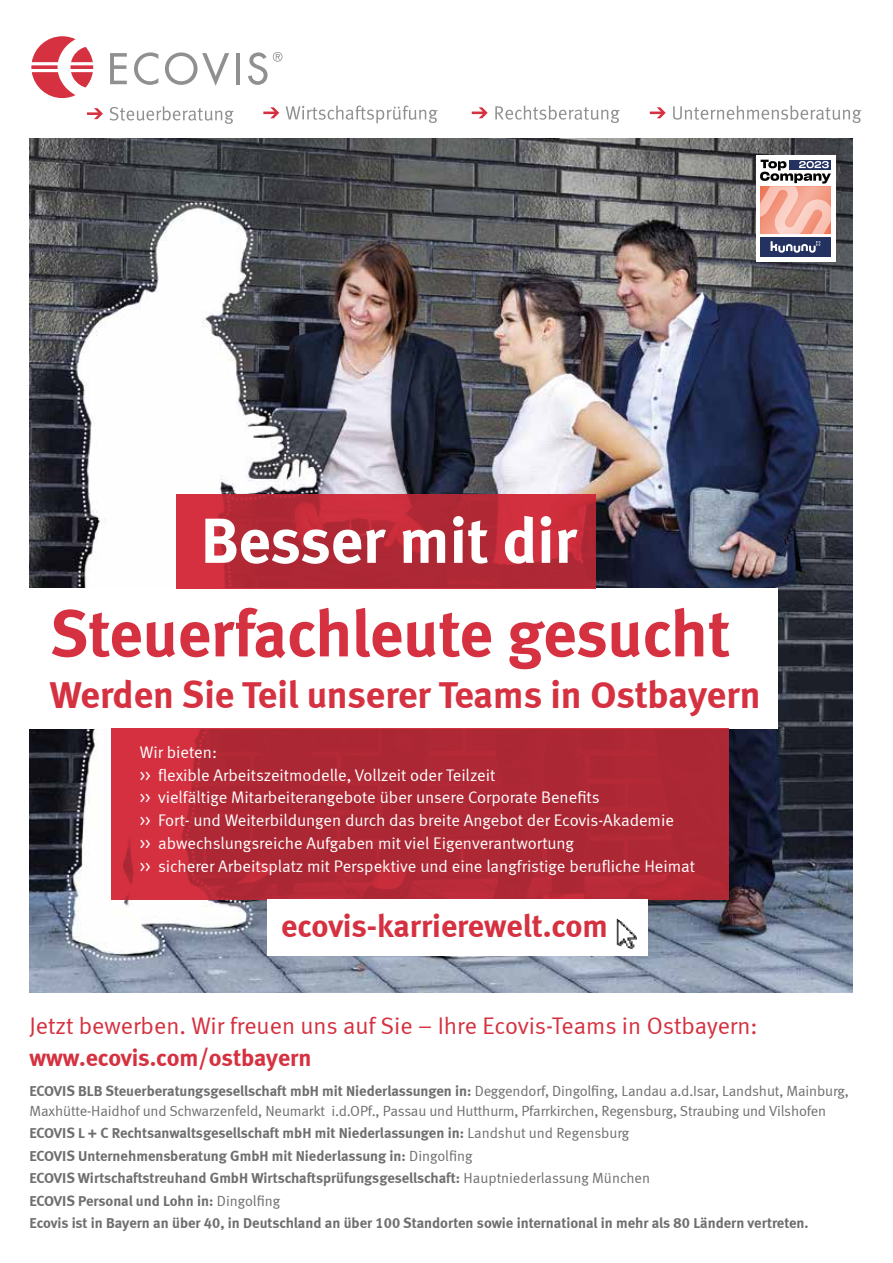
<style>
.page{position:relative;width:893px;height:1263px;background:#fff}
.page>*{position:absolute;margin:0;border:0;box-sizing:border-box;transform-origin:0 0}
.t1{font:65.7px "Meta Bold LF";letter-spacing:-.005em;color:#d53140}
.t2{font:63.6px "Meta Bold LF";color:#fff}
.t3{font:38.4px "Meta Bold LF";color:#d53140}
.t4{font:32.1px "Meta Bold LF";color:#d53140}
.t5{font:24px "Meta Normal LF";color:#d53140}
.t6{font:24px "Meta Bold LF";letter-spacing:-.005em;color:#d53140}
.t7{font:16.8px/23px "Meta Normal LF";color:#fff}
.t8{font:14.7px/22.5px "Meta Bold LF";color:#706f6f}
.t9{font:14.7px "Meta Normal LF";letter-spacing:-.01em;color:#706f6f}
.s1{font-family:"Meta Normal LF"}
</style>
<div class="page">
<svg style="left:31px;top:36px;width:62px;height:62px"></svg>
<svg style="left:110px;top:53px;width:17px;height:31px"></svg>
<svg style="left:134px;top:52px;width:24px;height:33px"></svg>
<svg style="left:165px;top:52px;width:64px;height:34px"></svg>
<hr style="left:236px;top:53px;width:4px;height:31px;background:#909090">
<svg style="left:248px;top:52px;width:34px;height:33px"></svg>
<svg style="left:87px;top:108px;width:16px;height:11px"></svg>
<svg style="left:110px;top:106px;width:124px;height:18px"></svg>
<svg style="left:263px;top:107px;width:16px;height:11px"></svg>
<svg style="left:286px;top:106px;width:152px;height:17px"></svg>
<svg style="left:472px;top:107px;width:16px;height:11px"></svg>
<svg style="left:495px;top:105px;width:125px;height:18px"></svg>
<svg style="left:650px;top:107px;width:16px;height:11px"></svg>
<svg style="left:673px;top:105px;width:188px;height:18px"></svg>
<img style="left:30px;top:138px;width:823px;height:855px">
<div style="left:756px;top:155px;width:79px;height:107px;background:#fff"></div>
<div style="left:760px;top:237px;width:71px;height:20px;background:#243262"></div>
<svg style="left:771px;top:241px;width:49px;height:12px"></svg>
<img style="left:760px;top:186px;width:71px;height:48px">
<svg style="left:760px;top:160px;width:71px;height:24px"></svg>
<div style="left:23px;top:588px;width:755px;height:141px;background:#fff"></div>
<svg style="left:177px;top:494px;width:419px;height:94px;background:#bb2a37"></svg>
<svg style="left:111px;top:729px;width:618px;height:171px;background:#b32836"></svg>
<div style="left:267px;top:899px;width:380px;height:57px;background:#fff"></div>
<img style="left:616px;top:918px;width:21px;height:31px">
<h2 class="t2" style="left:201px;top:503px;width:377px">Besser mit dir</h2>
<h1 class="t1" style="left:50px;top:594px;width:682px">Steuerfachleute gesucht</h1>
<h3 class="t3" style="left:50px;top:672px;width:712px">Werden Sie Teil unserer Teams in Ostbayern</h3>
<p class="t7" style="left:140px;top:740px;width:557px">Wir bieten:<br>&gt;&gt; flexible Arbeitszeitmodelle, Vollzeit oder Teilzeit<br>&gt;&gt; vielfältige Mitarbeiterangebote über unsere Corporate Benefits<br>&gt;&gt; Fort- und Weiterbildungen durch das breite Angebot der Ecovis-Akademie<br>&gt;&gt; abwechslungsreiche Aufgaben mit viel Eigenverantwortung<br>&gt;&gt; sicherer Arbeitsplatz mit Perspektive und eine langfristige berufliche Heimat</p>
<h3 class="t4" style="left:281px;top:907px;width:328px">ecovis-karrierewelt.com</h3>
<h3 class="t5" style="left:29px;top:1012px;width:730px">Jetzt bewerben. Wir freuen uns auf Sie – Ihre Ecovis-Teams in Ostbayern:</h3>
<h3 class="t6" style="left:29px;top:1043px;width:284px">www.ecovis.com/ostbayern</h3>
<p class="t8" style="left:30px;top:1080px;width:821px">ECOVIS BLB Steuerberatungsgesellschaft mbH mit Niederlassungen in: <span class="s1">Deggendorf, Dingolfing, Landau a.d.Isar, Landshut, Mainburg,</span></p>
<p class="t9" style="left:30px;top:1102px;width:798px">Maxhütte-Haidhof und Schwarzenfeld, Neumarkt i.d.OPf., Passau und Hutthurm, Pfarrkirchen, Regensburg, Straubing und Vilshofen</p>
<p class="t8" style="left:30px;top:1122px;width:780px">ECOVIS L + C Rechtsanwaltsgesellschaft mbH mit Niederlassungen in: <span class="s1">Landshut und Regensburg<br></span>ECOVIS Unternehmensberatung GmbH mit Niederlassung in: <span class="s1">Dingolfing<br></span>ECOVIS Wirtschaftstreuhand GmbH Wirtschaftsprüfungsgesellschaft: <span class="s1">Hauptniederlassung München<br></span>ECOVIS Personal und Lohn in: <span class="s1">Dingolfing<br></span>Ecovis ist in Bayern an über 40, in Deutschland an über 100 Standorten sowie international in mehr als 80 Ländern vertreten.</p>
</div>
